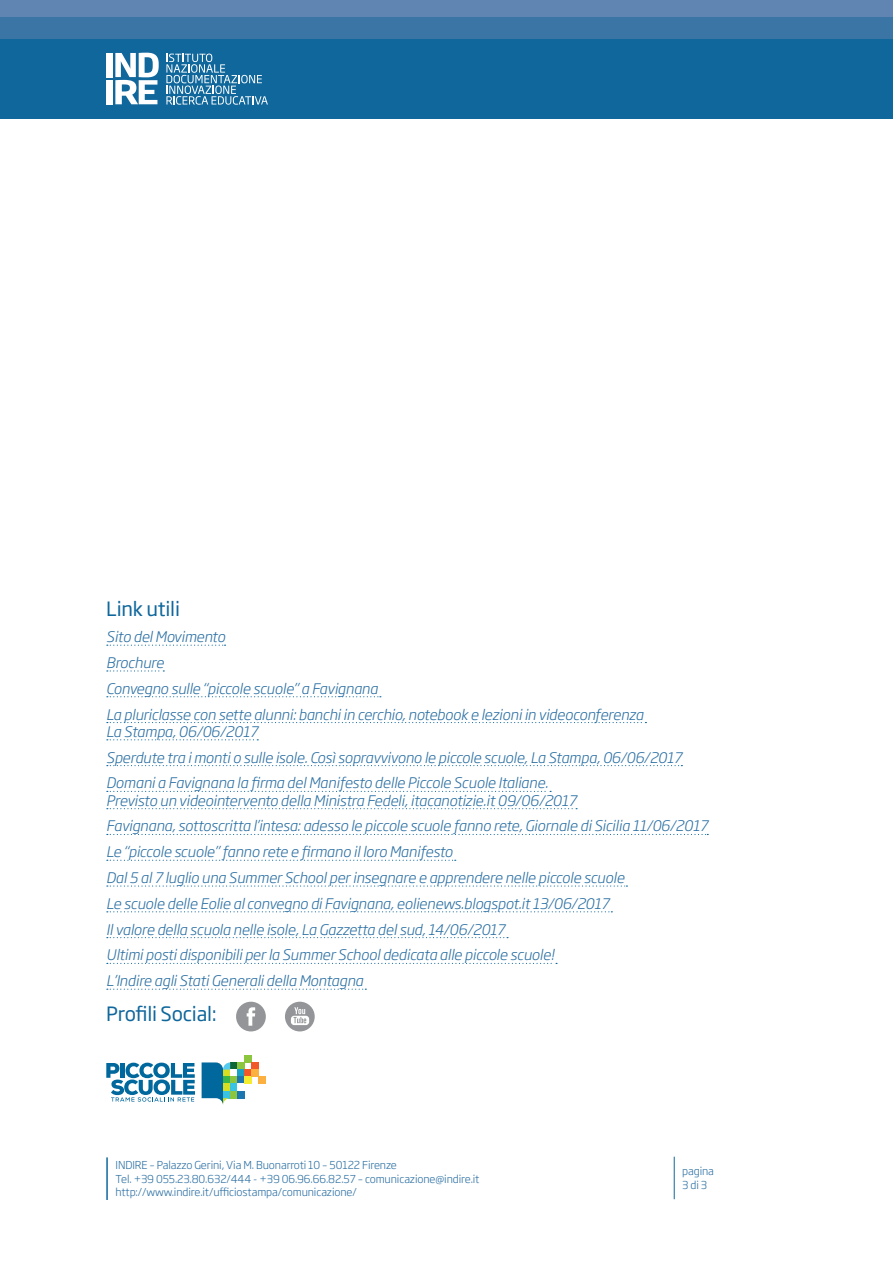
<style>
.page{position:relative;width:893px;height:1263px;background:#fff}
.page>*{position:absolute;margin:0;border:0;box-sizing:border-box;transform-origin:0 0}
.Titolo2{font:19.5px "Soho Gothic Pro";letter-spacing:-.01em;color:#0f679c}
.Testo_links{font:italic 300 14.4px/17.2px "Soho Gothic Pro";letter-spacing:-.01em;color:#2c70a3}
.t1{font:300 10.8px/13.5px "Soho Gothic Pro";letter-spacing:-.01em;color:#2c70a3}
</style>
<div class="page">
<hr style="left:106px;top:1157px;width:2px;height:43px;background:#0f679c">
<hr style="left:674px;top:1157px;width:1px;height:42px;background:#0f679c">
<div style="left:0;top:38px;width:893px;height:81px;background:#0f679c"></div>
<div style="left:0;top:17px;width:893px;height:21px;background:#3a75a6"></div>
<div style="left:0;top:0;width:893px;height:17px;background:#6185b2"></div>
<svg style="left:166px;top:54px;width:102px;height:51px"></svg>
<div style="left:106px;top:53px;width:6px;height:24px;background:#fff"></div>
<div style="left:106px;top:80px;width:6px;height:24px;background:#fff"></div>
<svg style="left:115px;top:53px;width:44px;height:51px"></svg>
<svg style="left:107px;top:645px;width:119px;height:1px"></svg>
<svg style="left:107px;top:670px;width:57px;height:1px"></svg>
<svg style="left:107px;top:696px;width:274px;height:1px"></svg>
<svg style="left:107px;top:722px;width:539px;height:1px"></svg>
<svg style="left:107px;top:739px;width:151px;height:1px"></svg>
<svg style="left:107px;top:765px;width:575px;height:1px"></svg>
<svg style="left:107px;top:791px;width:444px;height:1px"></svg>
<svg style="left:107px;top:808px;width:470px;height:1px"></svg>
<svg style="left:107px;top:834px;width:601px;height:1px"></svg>
<svg style="left:107px;top:860px;width:349px;height:1px"></svg>
<svg style="left:107px;top:885px;width:520px;height:2px"></svg>
<svg style="left:107px;top:911px;width:505px;height:1px"></svg>
<svg style="left:107px;top:937px;width:401px;height:1px"></svg>
<svg style="left:107px;top:963px;width:450px;height:1px"></svg>
<svg style="left:107px;top:989px;width:259px;height:1px"></svg>
<svg style="left:236px;top:1002px;width:30px;height:29px"></svg>
<svg style="left:285px;top:1002px;width:30px;height:29px"></svg>
<svg style="left:106px;top:1063px;width:89px;height:39px"></svg>
<div style="left:230px;top:1062px;width:7px;height:7px;background:#0c6638"></div>
<div style="left:230px;top:1077px;width:7px;height:7px;background:#8bc63e"></div>
<div style="left:230px;top:1084px;width:7px;height:7px;background:#3ac4e4"></div>
<div style="left:230px;top:1091px;width:7px;height:7px;background:#8bc63e"></div>
<div style="left:237px;top:1062px;width:7px;height:7px;background:#8bc63e"></div>
<div style="left:244px;top:1055px;width:8px;height:7px;background:#8bc63e"></div>
<div style="left:252px;top:1062px;width:7px;height:7px;background:#f15929"></div>
<div style="left:237px;top:1069px;width:7px;height:8px;background:#19a1c6"></div>
<div style="left:237px;top:1077px;width:7px;height:7px;background:#1c77b0"></div>
<div style="left:244px;top:1069px;width:8px;height:8px;background:#f15929"></div>
<div style="left:244px;top:1077px;width:8px;height:7px;background:#f4ed2f"></div>
<div style="left:252px;top:1069px;width:7px;height:8px;background:#fbb03f"></div>
<div style="left:259px;top:1077px;width:7px;height:7px;background:#fbb03f"></div>
<div style="left:237px;top:1091px;width:7px;height:7px;background:#1c77b0"></div>
<svg style="left:202px;top:1062px;width:28px;height:43px"></svg>
<p class="Titolo2" style="left:106px;top:594px;width:75px">Link utili</p>
<p class="Testo_links" style="left:106px;top:627px;width:120px">Sito del Movimento</p>
<p class="Testo_links" style="left:106px;top:653px;width:59px">Brochure</p>
<p class="Testo_links" style="left:106px;top:679px;width:273px">Convegno sulle “piccole scuole” a Favignana</p>
<p class="Testo_links" style="left:106px;top:705px;width:539px">La pluriclasse con sette alunni: banchi in cerchio, notebook e lezioni in videoconferenza<br>La Stampa, 06/06/2017</p>
<p class="Testo_links" style="left:106px;top:748px;width:577px">Sperdute tra i monti o sulle isole. Così sopravvivono le piccole scuole, La Stampa, 06/06/2017</p>
<p class="Testo_links" style="left:106px;top:773px;width:472px">Domani a Favignana la firma del Manifesto delle Piccole Scuole Italiane.<br>Previsto un videointervento della Ministra Fedeli, itacanotizie.it 09/06/2017</p>
<p class="Testo_links" style="left:106px;top:817px;width:603px">Favignana, sottoscritta l’intesa: adesso le piccole scuole fanno rete, Giornale di Sicilia 11/06/2017</p>
<p class="Testo_links" style="left:106px;top:842px;width:348px">Le “piccole scuole” fanno rete e firmano il loro Manifesto</p>
<p class="Testo_links" style="left:106px;top:868px;width:520px">Dal 5 al 7 luglio una Summer School per insegnare e apprendere nelle piccole scuole</p>
<p class="Testo_links" style="left:106px;top:894px;width:504px">Le scuole delle Eolie al convegno di Favignana, eolienews.blogspot.it 13/06/2017</p>
<p class="Testo_links" style="left:106px;top:920px;width:400px">Il valore della scuola nelle isole, La Gazzetta del sud, 14/06/2017</p>
<p class="Testo_links" style="left:106px;top:945px;width:449px">Ultimi posti disponibili per la Summer School dedicata alle piccole scuole!</p>
<p class="Testo_links" style="left:106px;top:971px;width:258px">L’Indire agli Stati Generali della Montagna</p>
<p class="Titolo2" style="left:106px;top:998px;width:112px">Profili Social:</p>
<p class="t1" style="left:116px;top:1158px;width:365px">INDIRE – Palazzo Gerini, Via M. Buonarroti 10 – 50122 Firenze<br>Tel. +39 055.23.80.632/444 - +39 06.96.66.82.57 – comunicazione@indire.it http://www.indire.it/ufficiostampa/comunicazione/</p>
<p class="t1" style="left:682px;top:1164px;width:33px">pagina<br>3 di 3</p>
</div>
